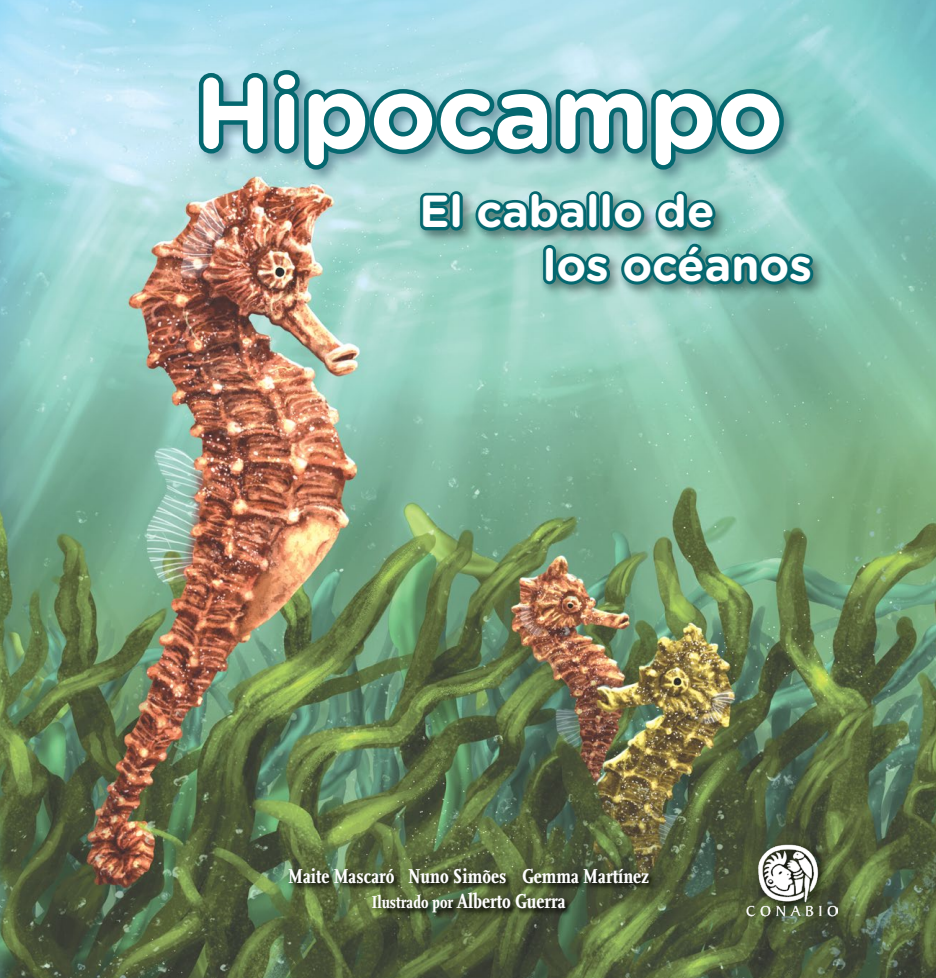
<style>
.page{position:relative;width:936px;height:978px;background:#fff}
.page>*{position:absolute;margin:0;border:0;box-sizing:border-box;transform-origin:0 0}
.t1{font:700 100.5px "Gotham Rounded";color:#fff}
.t2{font:700 45px/53.7px "Gotham Rounded";color:#fff}
.t3{font:700 21px "Scala Cond";color:#fff}
.s1{font-size:18px}
</style>
<div class="page">
<img style="left:0;top:0;width:935px;height:978px">
<svg style="left:288px;top:866px;width:368px;height:54px;background:#4c5b37"></svg>
<div style="left:196px;top:67px;width:602px;height:118px;background:#00243f;opacity:.35"></div>
<svg style="left:194px;top:66px;width:594px;height:108px;background:#63a5ab"></svg>
<div style="left:415px;top:191px;width:402px;height:102px;background:#006365;opacity:.2"></div>
<div style="left:417px;top:188px;width:313px;height:58px;background:#000;opacity:.35"></div>
<svg style="left:417px;top:190px;width:36px;height:43px"></svg>
<div style="left:450px;top:191px;width:12px;height:40px;border:6px solid #046870;border-radius:3px"></div>
<svg style="left:472px;top:188px;width:117px;height:46px;background:#489294"></svg>
<div style="left:586px;top:191px;width:13px;height:40px;border:6px solid #046870;border-radius:3px"></div>
<div style="left:600px;top:191px;width:12px;height:40px;border:6px solid #046870;border-radius:3px"></div>
<svg style="left:609px;top:188px;width:109px;height:46px;background:#4b9495"></svg>
<div style="left:540px;top:241px;width:288px;height:58px;background:#000;opacity:.35"></div>
<div style="left:543px;top:245px;width:13px;height:39px;border:6px solid #046870;border-radius:3px"></div>
<svg style="left:552px;top:241px;width:264px;height:48px;background:#459090"></svg>
<svg style="left:740px;top:839px;width:109px;height:89px;background:#515e3a"></svg>
<img style="left:746px;top:843px;width:91px;height:77px">
<p class="t1" style="left:195px;top:39px;width:590px">Hipocampo</p>
<p class="t2" style="left:542px;top:183px;width:271px;text-indent:-123px">El caballo de<br>los océanos</p>
<p class="t3" style="left:288px;top:864px;width:363px">Maite Mascaró Nuno Simões Gemma Martínez</p>
<p class="t3" style="left:372px;top:890px;width:195px"><span class="s1">Ilustrado por</span> Alberto Guerra</p>
</div>
